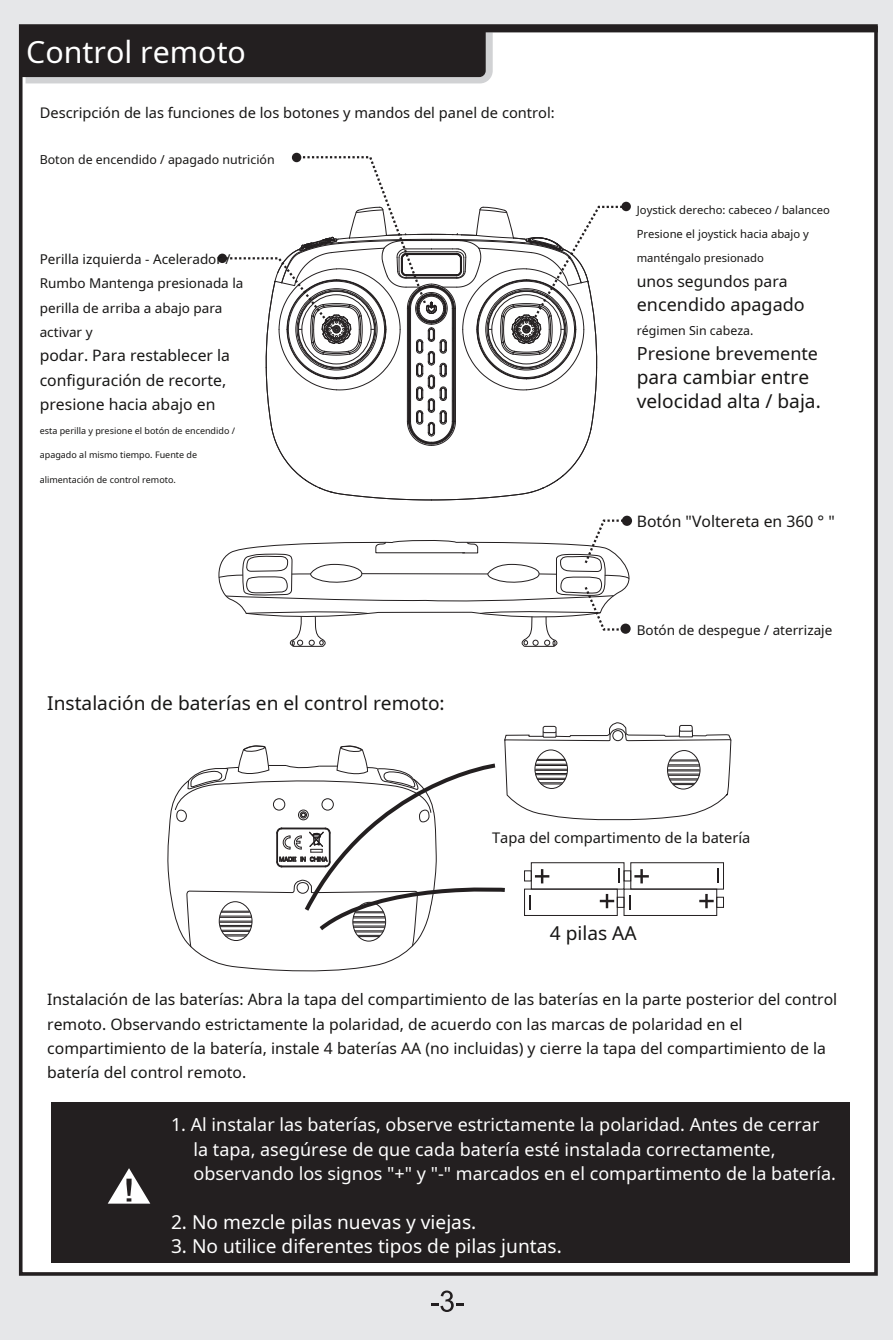
<style>
.page{position:relative;width:893px;height:1340px;background:#fff}
.page>*{position:absolute;margin:0;border:0;box-sizing:border-box;transform-origin:0 0}
.t1{font:30.38px "Noto Sans";color:#fff}
.t2{font:19.12px/24.3px "Noto Sans";color:#171615}
.t3{font:19.12px "Noto Sans";color:#fff}
.t4{font:18px/24.3px "Noto Sans";color:#fff}
.t5{font:18px "Noto Sans";color:#171615}
.t6{font:15.75px/24.3px "Noto Sans";color:#171615}
.t7{font:14.62px "Noto Sans";color:#171615}
.t8{font:13.5px/24.3px "Noto Sans";color:#171615}
.t9{font:12.38px "Noto Sans";color:#171615}
.t10{font:11.25px/24.3px "Noto Sans";color:#171615}
.t11{font:9px "Noto Sans";color:#171615}
</style>
<div class="page">
<div style="left:0;top:0;width:893px;height:1339px;background:#e6e7e9"></div>
<svg style="left:431px;top:1290px;width:33px;height:21px"></svg>
<div style="left:19px;top:24px;width:859px;height:1251px;background:#fff;border:4px solid #231f20"></div>
<svg style="left:19px;top:26px;width:859px;height:57px"></svg>
<div style="left:621px;top:202px;width:10px;height:9px;background:#231f20;border-radius:50%"></div>
<svg style="left:218px;top:253px;width:9px;height:10px"></svg>
<div style="left:292px;top:153px;width:9px;height:9px;background:#231f20;border-radius:50%"></div>
<svg style="left:220px;top:155px;width:407px;height:345px"></svg>
<svg style="left:622px;top:515px;width:10px;height:11px"></svg>
<svg style="left:218px;top:518px;width:414px;height:129px"></svg>
<svg style="left:167px;top:797px;width:244px;height:175px"></svg>
<svg style="left:175px;top:722px;width:557px;height:226px"></svg>
<div style="left:51px;top:1102px;width:799px;height:161px;background:#231f20"></div>
<svg style="left:108px;top:1168px;width:42px;height:35px"></svg>
<h1 class="t1" style="left:26px;top:30px;width:221px">Control remoto</h1>
<p class="t7" style="left:40px;top:102px;width:516px">Descripción de las funciones de los botones y mandos del panel de control:</p>
<p class="t9" style="left:40px;top:151px;width:236px">Boton de encendido / apagado nutrición</p>
<p class="t8" style="left:40px;top:246px;width:205px">Perilla izquierda - Acelerador /<br>Rumbo Mantenga presionada la perilla de arriba a abajo para activar y</p>
<p class="t6" style="left:40px;top:343px;width:192px">podar. Para restablecer la configuración de recorte, presione hacia abajo en</p>
<p class="t11" style="left:40px;top:424px;width:197px">esta perilla y presione el botón de encendido /</p>
<p class="t11" style="left:40px;top:449px;width:159px">apagado al mismo tiempo. Fuente de</p>
<p class="t11" style="left:40px;top:473px;width:138px">alimentación de control remoto.</p>
<p class="t2" style="left:47px;top:690px;width:399px">Instalación de baterías en el control remoto:</p>
<p class="t10" style="left:637px;top:197px;width:195px">Joystick derecho: cabeceo / balanceo<br>Presione el joystick hacia abajo y manténgalo presionado</p>
<p class="t6" style="left:637px;top:268px;width:152px">unos segundos para</p>
<p class="t5" style="left:637px;top:292px;width:169px">encendido apagado</p>
<p class="t9" style="left:637px;top:322px;width:118px">régimen Sin cabeza.</p>
<p class="t5" style="left:637px;top:340px;width:183px">Presione brevemente</p>
<p class="t2" style="left:637px;top:364px;width:185px">para cambiar entre velocidad alta / baja.</p>
<p class="t6" style="left:637px;top:508px;width:199px">Botón "Voltereta en 360 ° "</p>
<p class="t8" style="left:637px;top:618px;width:197px">Botón de despegue / aterrizaje</p>
<p class="t7" style="left:492px;top:827px;width:260px">Tapa del compartimento de la batería</p>
<p class="t2" style="left:550px;top:920px;width:88px">4 pilas AA</p>
<p class="t6" style="left:47px;top:987px;width:792px">Instalación de las baterías: Abra la tapa del compartimiento de las baterías en la parte posterior del control remoto. Observando estrictamente la polaridad, de acuerdo con las marcas de polaridad en el compartimiento de la batería, instale 4 baterías AA (no incluidas) y cierre la tapa del compartimiento de la batería del control remoto.</p>
<p class="t4" style="left:194px;top:1112px;width:644px;text-indent:-23px">1. Al instalar las baterías, observe estrictamente la polaridad. Antes de cerrar la tapa, asegúrese de que cada batería esté instalada correctamente, observando los signos "+" y "-" marcados en el compartimento de la batería.</p>
<p class="t3" style="left:171px;top:1208px;width:307px">2. No mezcle pilas nuevas y viejas.</p>
<p class="t3" style="left:171px;top:1232px;width:392px">3. No utilice diferentes tipos de pilas juntas.</p>
</div>
